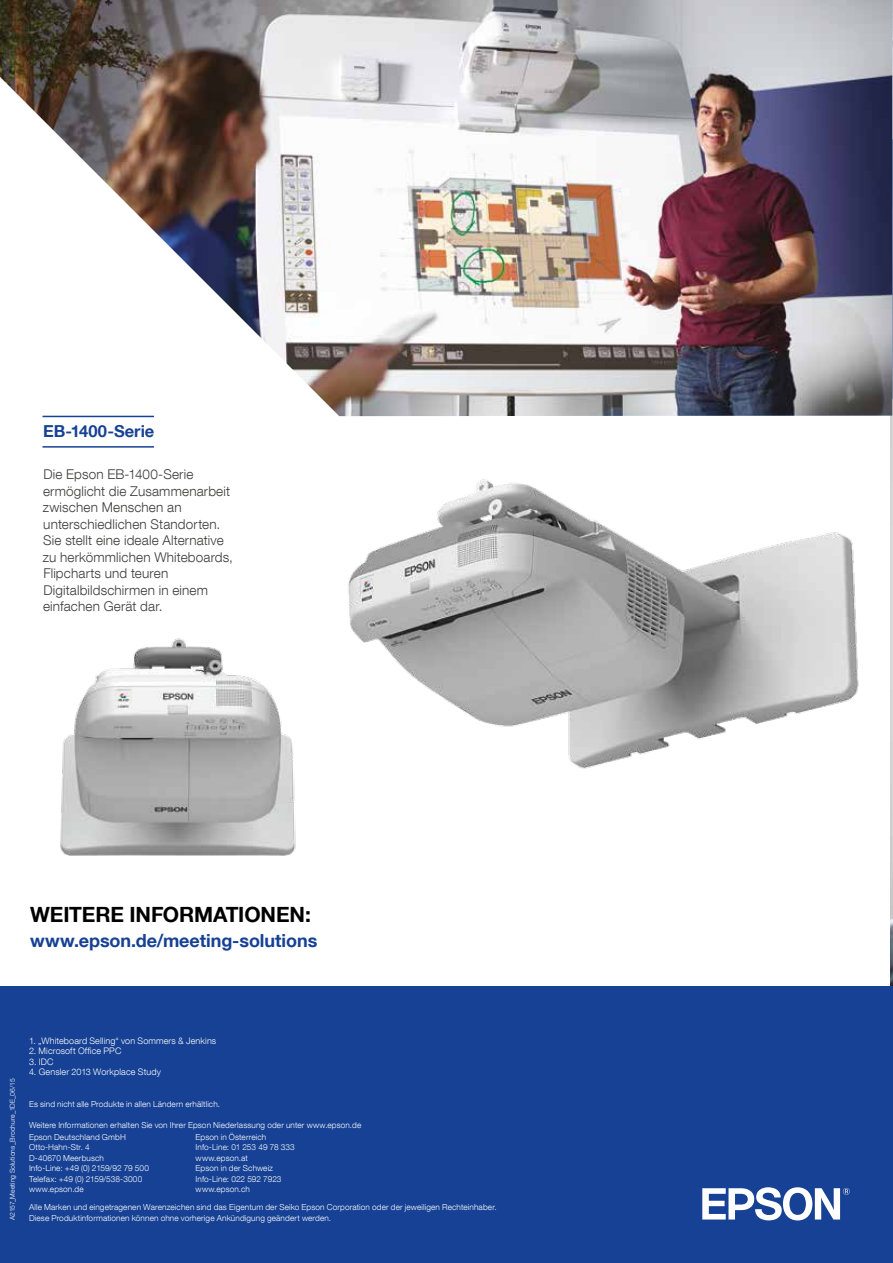
<style>
.page{position:relative;width:893px;height:1263px;background:#fff}
.page>*{position:absolute;margin:0;border:0;box-sizing:border-box;transform-origin:0 0}
.t1{font:700 21px "Helvetica Neue LT Com";letter-spacing:-.01em;color:#000}
.t2{font:700 18px "Helvetica Neue LT Com";letter-spacing:-.005em;color:#164194}
.t3{font:700 16.5px "Helvetica Neue LT Com";color:#164194}
.t4{font:300 13.5px/16.5px "Helvetica Neue LT Com";letter-spacing:.01em;color:#3c3c3b}
.t5{font:300 9px "Helvetica Neue LT Com";letter-spacing:.015em;color:#fff}
.t6{font:300 8.25px/10.5px "Helvetica Neue LT Com";letter-spacing:.015em;color:#fff}
.t7{font:300 6.75px "Helvetica Neue LT Com";letter-spacing:.015em;color:#fff}
</style>
<div class="page">
<img style="left:891px;top:0;width:2px;height:1263px">
<svg style="left:892px;top:139px;width:1px;height:260px"></svg>
<div style="left:0;top:986px;width:892px;height:277px;background:#164194"></div>
<svg style="left:702px;top:1187px;width:148px;height:33px"></svg>
<img style="left:0;top:0;width:892px;height:416px">
<img style="left:60px;top:638px;width:236px;height:218px">
<hr style="left:43px;top:416px;width:111px;height:1px;background:#164194">
<hr style="left:43px;top:446px;width:111px;height:2px;background:#164194">
<img style="left:348px;top:479px;width:511px;height:290px">
<h3 class="t3" style="left:43px;top:421px;width:113px">EB-1400-Serie</h3>
<p class="t4" style="left:43px;top:466px;width:192px">Die Epson EB-1400-Serie ermöglicht die Zusammenarbeit zwischen Menschen an unterschiedlichen Standorten.<br>Sie stellt eine ideale Alternative zu herkömmlichen Whiteboards,<br>Flipcharts und teuren<br>Digitalbildschirmen in einem einfachen Gerät dar.</p>
<h1 class="t1" style="left:30px;top:901px;width:282px">WEITERE INFORMATIONEN:</h1>
<h2 class="t2" style="left:30px;top:929px;width:289px">www.epson.de/meeting-solutions</h2>
<p class="t7" style="left:8px;top:1220px;width:143px;rotate:-90deg">A2157_Meeting Solutions_Brochure_1DE_06/15</p>
<p class="t5" style="left:29px;top:1035px;width:189px">1. „Whiteboard Selling“ von Sommers &amp; Jenkins</p>
<p class="t5" style="left:29px;top:1045px;width:94px">2. Microsoft Office PPC</p>
<p class="t5" style="left:29px;top:1056px;width:26px">3. IDC</p>
<p class="t5" style="left:29px;top:1066px;width:133px">4. Gensler 2013 Workplace Study</p>
<p class="t6" style="left:29px;top:1098px;width:193px">Es sind nicht alle Produkte in allen Ländern erhältlich.</p>
<p class="t6" style="left:29px;top:1118px;width:334px;line-height:11.9px">Weitere Informationen erhalten Sie von Ihrer Epson Niederlassung oder unter www.epson.de<br>Epson Deutschland GmbH</p>
<p class="t6" style="left:29px;top:1142px;width:121px">Otto-Hahn-Str. 4<br>D-40670 Meerbusch<br>Info-Line: +49 (0) 2159/92 79 500<br>Telefax: +49 (0) 2159/538-3000 www.epson.de</p>
<p class="t6" style="left:196px;top:1131px;width:101px">Epson in Österreich<br>Info-Line: 01 253 49 78 333 www.epson.at<br>Epson in der Schweiz<br>Info-Line: 022 592 7923 www.epson.ch</p>
<p class="t6" style="left:29px;top:1201px;width:469px">Alle Marken und eingetragenen Warenzeichen sind das Eigentum der Seiko Epson Corporation oder der jeweiligen Rechteinhaber.</p>
<p class="t6" style="left:29px;top:1212px;width:304px">Diese Produktinformationen können ohne vorherige Ankündigung geändert werden.</p>
</div>
